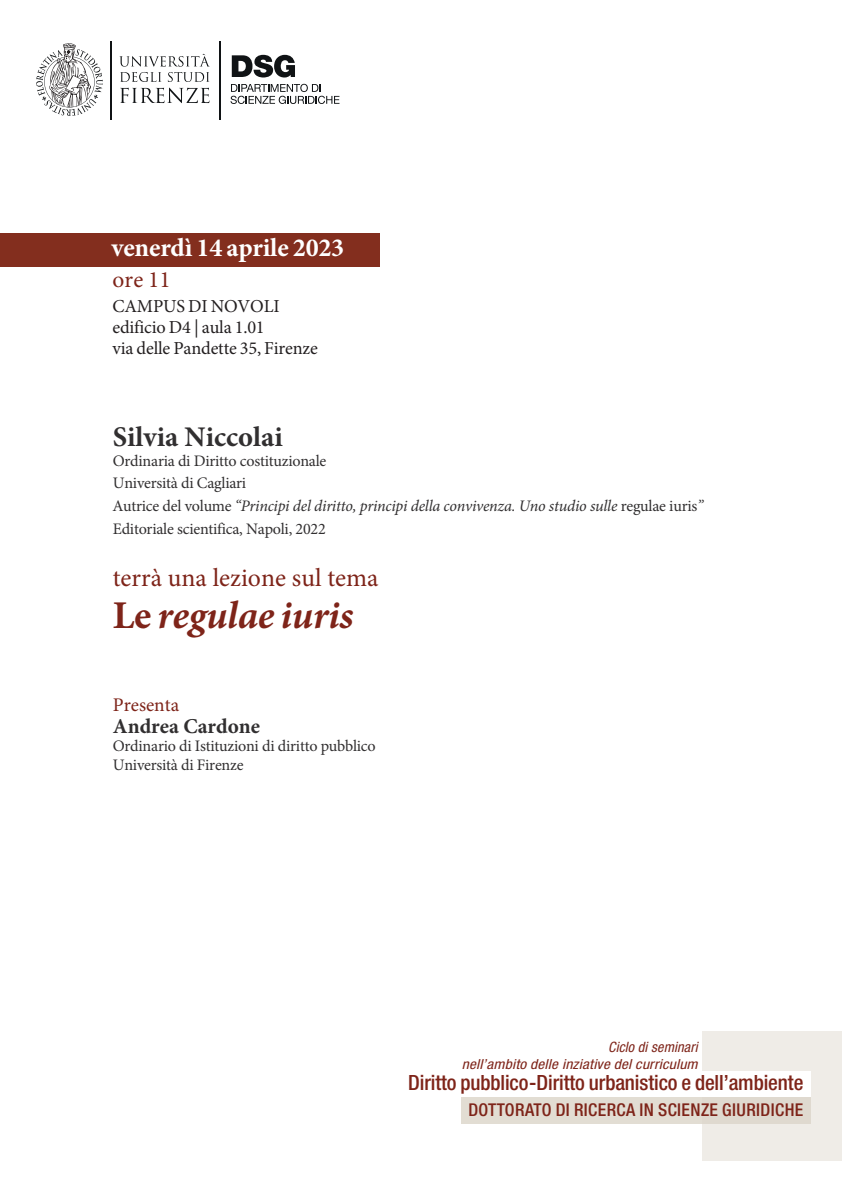
<style>
.page{position:relative;width:842px;height:1191px;background:#fff}
.page>*{position:absolute;margin:0;border:0;box-sizing:border-box;transform-origin:0 0}
.t1{font:italic 700 39.4px "Minion Pro";letter-spacing:-.01em;color:#7e2419}
.t2{font:700 28.5px "Minion Pro";color:#312f30}
.t3{font:700 26.1px "Minion Pro";letter-spacing:-.01em;color:#fff}
.t4{font:25.7px "Minion Pro";color:#7e2419}
.t5{font:23.4px "Minion Pro";color:#7e2419}
.t6{font:700 21.1px "Minion Pro";color:#312f30}
.t7{font:500 condensed 21px "Helvetica Neue LT Pro";letter-spacing:-.005em;color:#7e2419}
.t8{font:19.3px "Minion Pro";color:#7e2419}
.t9{font:18.3px/21px "Minion Pro";letter-spacing:-.01em;color:#231f20}
.t10{font:500 condensed 17.6px "Helvetica Neue LT Pro";letter-spacing:.025em;color:#7e2419}
.t11{font:16.1px/21.2px "Minion Pro";letter-spacing:-.015em;color:#312f30}
.t12{font:italic condensed 14.3px "Helvetica Neue LT Pro";letter-spacing:.01em;color:#7e2419}
.t13{font:italic condensed 13.9px "Helvetica Neue LT Pro";letter-spacing:.01em;color:#7e2419;scale:1.11 1}
.s1{font-style:italic}
.s2{font-style:normal}
</style>
<div class="page">
<div style="left:702px;top:1031px;width:140px;height:129px;background:#efece7"></div>
<div style="left:461px;top:1097px;width:350px;height:26px;background:#e2ddd3"></div>
<div style="left:702px;top:1071px;width:109px;height:26px;background:#fff"></div>
<div style="left:0;top:232px;width:379px;height:34px;background:#832e1e"></div>
<hr style="left:219px;top:41px;width:2px;height:79px;background:#101315">
<hr style="left:110px;top:41px;width:2px;height:79px;background:#101315">
<svg style="left:232px;top:55px;width:63px;height:22px"></svg>
<svg style="left:231px;top:84px;width:108px;height:20px"></svg>
<svg style="left:120px;top:88px;width:89px;height:15px"></svg>
<svg style="left:119px;top:54px;width:91px;height:28px"></svg>
<svg style="left:36px;top:43px;width:67px;height:73px"></svg>
<p class="t3" style="left:112px;top:229px;width:234px">venerdì 14 aprile 2023</p>
<p class="t5" style="left:112px;top:264px;width:60px">ore 11</p>
<p class="t9" style="left:112px;top:295px;width:207px">CAMPUS DI NOVOLI edificio D4 | aula 1.01<br>via delle Pandette 35, Firenze</p>
<p class="t2" style="left:113px;top:417px;width:171px">Silvia Niccolai</p>
<p class="t11" style="left:113px;top:451px;width:215px">Ordinaria di Diritto costituzionale<br>Università di Cagliari</p>
<p class="t11" style="left:112px;top:494px;width:592px;line-height:23.2px">Autrice del volume <span class="s1">“Principi del diritto, principi della convivenza. Uno studio sulle</span> regulae iuris<span class="s1">”<br></span>Editoriale scientifica, Napoli, 2022</p>
<p class="t4" style="left:113px;top:560px;width:267px">terrà una lezione sul tema</p>
<p class="t1" style="left:113px;top:587px;width:242px"><span class="s2">Le</span> regulae iuris</p>
<p class="t8" style="left:113px;top:692px;width:68px">Presenta</p>
<p class="t6" style="left:113px;top:711px;width:149px">Andrea Cardone</p>
<p class="t11" style="left:113px;top:737px;width:264px;line-height:18.4px">Ordinario di Istituzioni di diritto pubblico<br>Università di Firenze</p>
<p class="t12" style="left:608px;top:1039px;width:91px">Ciclo di seminari</p>
<p class="t13" style="left:462px;top:1055px;width:214px">nell’ambito delle inziative del curriculum</p>
<p class="t7" style="left:408px;top:1069px;width:397px">Diritto pubblico-Diritto urbanistico e dell’ambiente</p>
<p class="t10" style="left:468px;top:1099px;width:337px">DOTTORATO DI RICERCA IN SCIENZE GIURIDICHE</p>
</div>
